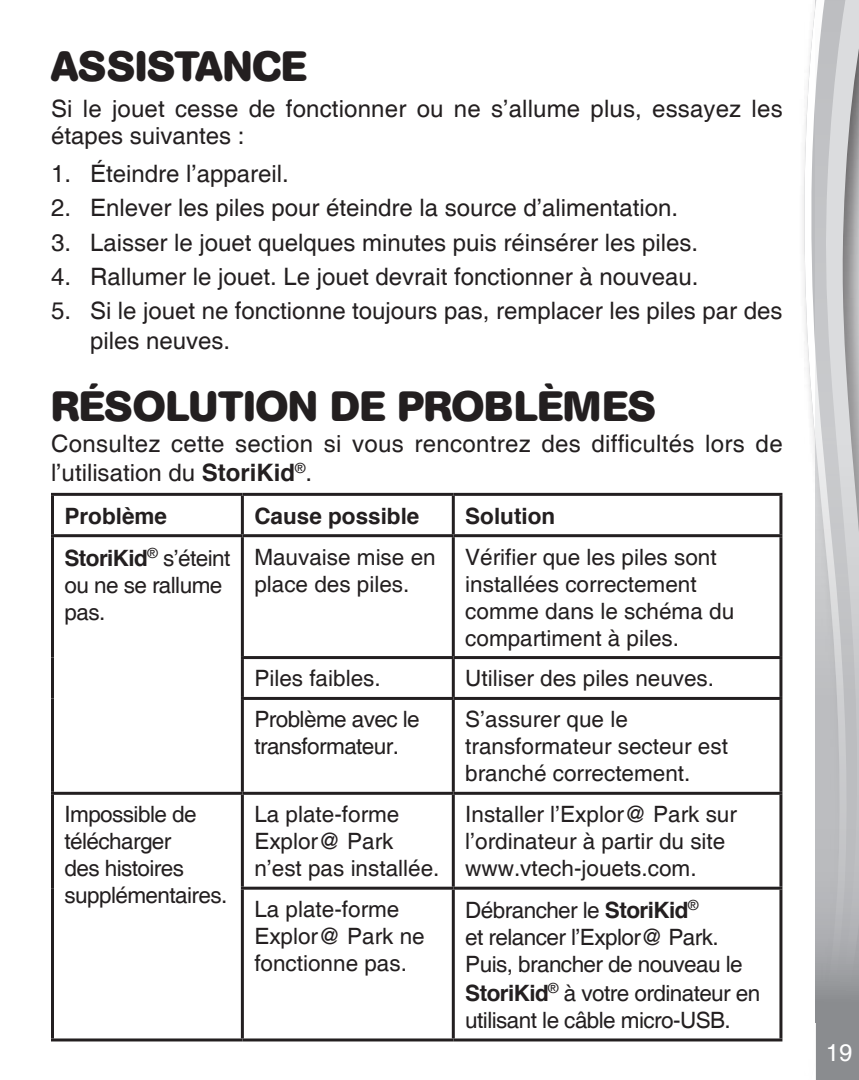
<style>
.page{position:relative;width:859px;height:1080px;background:#fff}
.page>*{position:absolute;margin:0;border:0;box-sizing:border-box;transform-origin:0 0}
.t1{font:700 42px "AG Book Rounded";color:#231f20}
.t2{font:24px/27px "Helvetica";color:#231f20}
.t3{font:24px "Helvetica";color:#fff}
.t4{font:22.5px/27px "Helvetica";color:#231f20}
.t5{font:22.5px/27px "Helvetica";letter-spacing:-.025em;color:#231f20}
.t6{font:700 22.5px "Helvetica";color:#231f20}
.s1{font-weight:700}
</style>
<div class="page">
<svg style="left:804px;top:0;width:12px;height:1023px"></svg>
<svg style="left:816px;top:0;width:43px;height:1080px;background:#bdbec0"></svg>
<hr style="left:51px;top:493px;width:191px;height:3px;background:#231f20">
<hr style="left:51px;top:496px;width:3px;height:38px;background:#231f20">
<hr style="left:242px;top:493px;width:211px;height:3px;background:#231f20">
<hr style="left:241px;top:496px;width:3px;height:38px;background:#231f20">
<hr style="left:453px;top:493px;width:329px;height:3px;background:#231f20">
<hr style="left:452px;top:496px;width:3px;height:38px;background:#231f20">
<hr style="left:779px;top:496px;width:3px;height:38px;background:#231f20">
<hr style="left:51px;top:534px;width:191px;height:3px;background:#231f20">
<hr style="left:51px;top:537px;width:3px;height:121px;background:#231f20">
<hr style="left:242px;top:534px;width:211px;height:3px;background:#231f20">
<hr style="left:241px;top:537px;width:3px;height:119px;background:#231f20">
<hr style="left:453px;top:534px;width:329px;height:3px;background:#231f20">
<hr style="left:452px;top:537px;width:3px;height:119px;background:#231f20">
<hr style="left:779px;top:537px;width:3px;height:119px;background:#231f20">
<hr style="left:51px;top:658px;width:3px;height:40px;background:#231f20">
<hr style="left:241px;top:656px;width:212px;height:3px;background:#231f20">
<hr style="left:241px;top:659px;width:3px;height:38px;background:#231f20">
<hr style="left:453px;top:656px;width:329px;height:3px;background:#231f20">
<hr style="left:452px;top:659px;width:3px;height:38px;background:#231f20">
<hr style="left:779px;top:659px;width:3px;height:38px;background:#231f20">
<hr style="left:51px;top:698px;width:3px;height:94px;background:#231f20">
<hr style="left:241px;top:697px;width:212px;height:3px;background:#231f20">
<hr style="left:241px;top:700px;width:3px;height:92px;background:#231f20">
<hr style="left:453px;top:697px;width:329px;height:3px;background:#231f20">
<hr style="left:452px;top:700px;width:3px;height:92px;background:#231f20">
<hr style="left:779px;top:700px;width:3px;height:92px;background:#231f20">
<hr style="left:51px;top:792px;width:191px;height:3px;background:#231f20">
<hr style="left:51px;top:795px;width:3px;height:93px;background:#231f20">
<hr style="left:242px;top:792px;width:211px;height:3px;background:#231f20">
<hr style="left:241px;top:795px;width:3px;height:92px;background:#231f20">
<hr style="left:453px;top:792px;width:329px;height:3px;background:#231f20">
<hr style="left:452px;top:795px;width:3px;height:92px;background:#231f20">
<hr style="left:779px;top:795px;width:3px;height:92px;background:#231f20">
<hr style="left:51px;top:888px;width:3px;height:150px;background:#231f20">
<hr style="left:241px;top:887px;width:212px;height:3px;background:#231f20">
<hr style="left:241px;top:890px;width:3px;height:148px;background:#231f20">
<hr style="left:453px;top:887px;width:329px;height:3px;background:#231f20">
<hr style="left:452px;top:890px;width:3px;height:148px;background:#231f20">
<hr style="left:779px;top:890px;width:3px;height:148px;background:#231f20">
<hr style="left:51px;top:1038px;width:191px;height:3px;background:#231f20">
<hr style="left:242px;top:1038px;width:211px;height:3px;background:#231f20">
<hr style="left:453px;top:1038px;width:329px;height:3px;background:#231f20">
<h1 class="t1" style="left:51px;top:42px;width:257px">ASSISTANCE</h1>
<p class="t2" style="left:51px;top:96px;width:733px">Si le jouet cesse de fonctionner ou ne s’allume plus, essayez les étapes suivantes :</p>
<p class="t2" style="left:51px;top:161px;width:239px">1. Éteindre l’appareil.</p>
<p class="t2" style="left:51px;top:195px;width:629px">2. Enlever les piles pour éteindre la source d’alimentation.</p>
<p class="t2" style="left:51px;top:230px;width:649px">3. Laisser le jouet quelques minutes puis réinsérer les piles.</p>
<p class="t2" style="left:51px;top:264px;width:649px">4. Rallumer le jouet. Le jouet devrait fonctionner à nouveau.</p>
<p class="t2" style="left:90px;top:297px;width:694px;line-height:30px;text-indent:-39px">5. Si le jouet ne fonctionne toujours pas, remplacer les piles par des piles neuves.</p>
<h1 class="t1" style="left:51px;top:382px;width:606px">RÉSOLUTION DE PROBLÈMES</h1>
<p class="t2" style="left:51px;top:430px;width:733px;line-height:28.8px">Consultez cette section si vous rencontrez des difficultés lors de l’utilisation du <span class="s1">StoriKid</span><sup>®</sup>.</p>
<p class="t6" style="left:64px;top:500px;width:104px">Problème</p>
<p class="t6" style="left:254px;top:500px;width:167px">Cause possible</p>
<p class="t6" style="left:465px;top:500px;width:91px">Solution</p>
<p class="t5" style="left:64px;top:545px;width:167px"><span class="s1">StoriKid</span><sup>®</sup> s’éteint ou ne se rallume pas.</p>
<p class="t4" style="left:254px;top:544px;width:183px">Mauvaise mise en place des piles.</p>
<p class="t4" style="left:465px;top:544px;width:270px">Vérifier que les piles sont installées correctement comme dans le schéma du compartiment à piles.</p>
<p class="t4" style="left:254px;top:666px;width:128px">Piles faibles.</p>
<p class="t4" style="left:465px;top:666px;width:250px">Utiliser des piles neuves.</p>
<p class="t5" style="left:254px;top:707px;width:167px">Problème avec le transformateur.</p>
<p class="t4" style="left:465px;top:707px;width:264px">S’assurer que le transformateur secteur est branché correctement.</p>
<p class="t5" style="left:64px;top:802px;width:164px">Impossible de télécharger<br>des histoires supplémentaires.</p>
<p class="t4" style="left:254px;top:802px;width:187px">La plate-forme<br>Explor@ Park n’est pas installée.</p>
<p class="t4" style="left:465px;top:802px;width:273px">Installer l’Explor@ Park sur l’ordinateur à partir du site www.vtech-jouets.com.</p>
<p class="t4" style="left:254px;top:897px;width:172px">La plate-forme<br>Explor@ Park ne fonctionne pas.</p>
<p class="t5" style="left:465px;top:897px;width:297px">Débrancher le <span class="s1">StoriKid</span><sup>®<br></sup>et relancer l’Explor@ Park.<br>Puis, brancher de nouveau le<br><span class="s1">StoriKid</span><sup>®</sup> à votre ordinateur en utilisant le câble micro-USB.</p>
<p class="t3" style="left:826px;top:1039px;width:28px">19</p>
</div>
